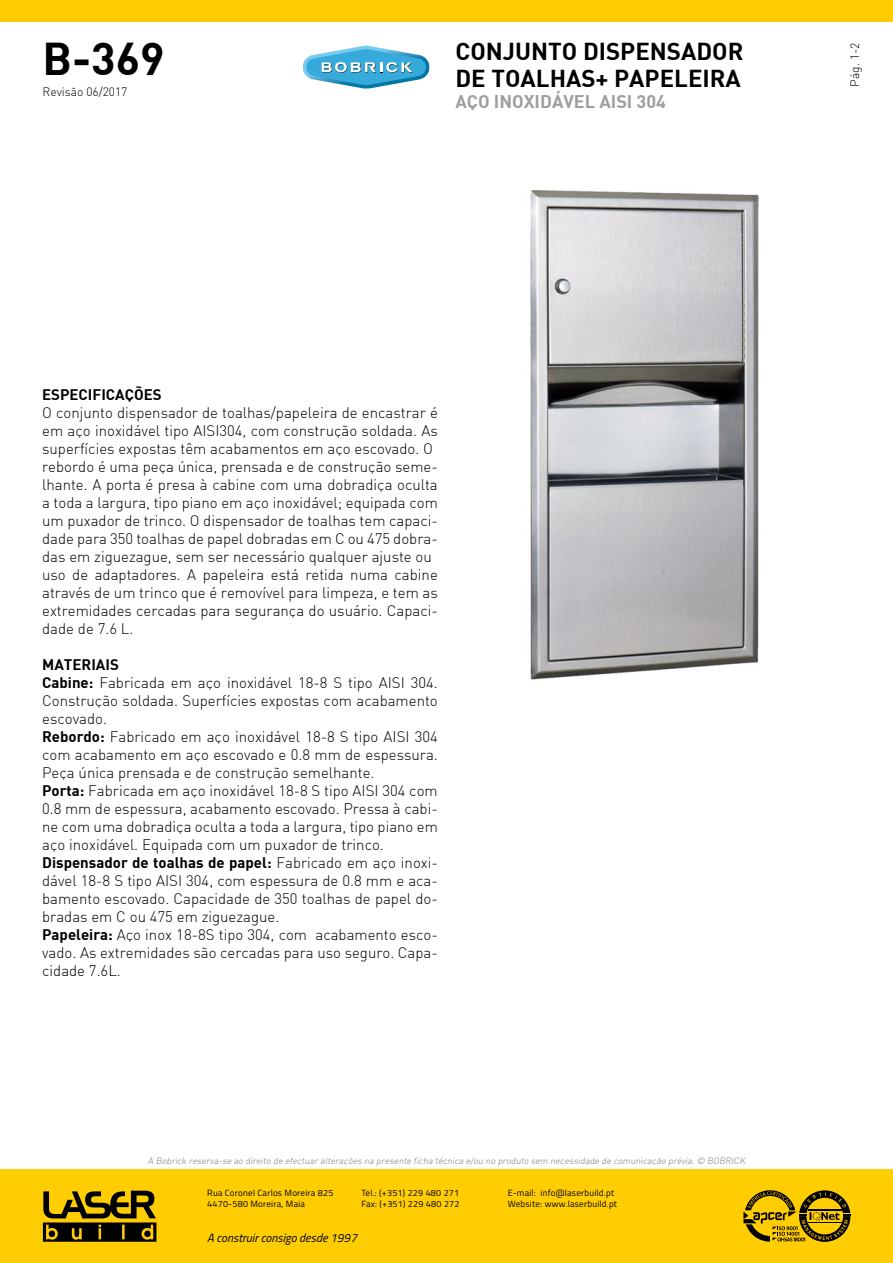
<style>
.page{position:relative;width:893px;height:1263px;background:#fff}
.page>*{position:absolute;margin:0;border:0;box-sizing:border-box;transform-origin:0 0}
.t1{font:700 45px "DI Nbek";color:#000}
.t2{font:700 24px/27px "DI Nbek";color:#000}
.t3{font:700 18px "DI Nbek";color:#9d9d9c}
.t4{font:300 15px/18px "DI Nbek";color:#000}
.t5{font:700 15px "DI Nbek";color:#000}
.t6{font:italic 12px "Titillium";color:#000}
.t7{font:300 12px "DI Nbek";color:#000}
.t8{font:9px/10.8px "Titillium";letter-spacing:.025em;color:#000}
.t9{font:italic 300 9px "DI Nbek";color:#7c7b7b}
.s1{font-weight:700}
</style>
<div class="page">
<div style="left:0;top:0;width:893px;height:21px;background:#ffcd02"></div>
<div style="left:1px;top:1169px;width:892px;height:94px;background:#ffcd02"></div>
<svg style="left:43px;top:1191px;width:113px;height:51px"></svg>
<svg style="left:743px;top:1190px;width:107px;height:52px"></svg>
<svg style="left:303px;top:46px;width:126px;height:43px"></svg>
<img style="left:530px;top:190px;width:229px;height:490px">
<h1 class="t1" style="left:43px;top:29px;width:124px">B-369</h1>
<p class="t7" style="left:847px;top:87px;width:46px;rotate:-90deg">Pág. 1-2</p>
<p class="t7" style="left:43px;top:84px;width:86px">Revisão 06/2017</p>
<h2 class="t2" style="left:455px;top:37px;width:289px">CONJUNTO DISPENSADOR<br>DE TOALHAS+ PAPELEIRA</h2>
<p class="t3" style="left:455px;top:90px;width:212px">AÇO INOXIDÁVEL AISI 304</p>
<p class="t5" style="left:42px;top:385px;width:121px">ESPECIFICAÇÕES</p>
<p class="t4" style="left:42px;top:403px;width:397px">O conjunto dispensador de toalhas/papeleira de encastrar é em aço inoxidável tipo AISI304, com construção soldada. As superfícies expostas têm acabamentos em aço escovado. O rebordo é uma peça única, prensada e de construção seme&shy;lhante. A porta é presa à cabine com uma dobradiça oculta a toda a largura, tipo piano em aço inoxidável; equipada com um puxador de trinco. O dispensador de toalhas tem capaci&shy;dade para 350 toalhas de papel dobradas em C ou 475 dobra&shy;das em ziguezague, sem ser necessário qualquer ajuste ou uso de adaptadores. A papeleira está retida numa cabine através de um trinco que é removível para limpeza, e tem as extremidades cercadas para segurança do usuário. Capaci&shy;dade de 7.6 L.</p>
<p class="t4" style="left:42px;top:655px;width:397px"><span class="s1">MATERIAIS<br>Cabine:</span> Fabricada em aço inoxidável 18-8 S tipo AISI 304.<br>Construção soldada. Superfícies expostas com acabamento escovado.<br><span class="s1">Rebordo:</span> Fabricado em aço inoxidável 18-8 S tipo AISI 304 com acabamento em aço escovado e 0.8 mm de espessura.<br>Peça única prensada e de construção semelhante.<br><span class="s1">Porta:</span> Fabricada em aço inoxidável 18-8 S tipo AISI 304 com 0.8 mm de espessura, acabamento escovado. Pressa à cabi&shy;ne com uma dobradiça oculta a toda a largura, tipo piano em aço inoxidável. Equipada com um puxador de trinco.<br><span class="s1">Dispensador de toalhas de papel:</span> Fabricado em aço inoxi&shy;dável 18-8 S tipo AISI 304, com espessura de 0.8 mm e aca&shy;bamento escovado. Capacidade de 350 toalhas de papel do&shy;bradas em C ou 475 em ziguezague.<br><span class="s1">Papeleira:</span> Aço inox 18-8S tipo 304, com acabamento esco&shy;vado. As extremidades são cercadas para uso seguro. Capa&shy;cidade 7.6L.</p>
<p class="t9" style="left:148px;top:1155px;width:601px">A Bobrick reserva-se ao direito de efectuar alterações na presente ficha técnica e/ou no produto sem necessidade de comunicação prévia.© BOBRICK</p>
<p class="t8" style="left:207px;top:1187px;width:128px">Rua Coronel Carlos Moreira 825<br>4470-580 Moreira, Maia</p>
<p class="t8" style="left:361px;top:1187px;width:100px">Tel.: (+351) 229 480 271<br>Fax: (+351) 229 480 272</p>
<p class="t8" style="left:508px;top:1187px;width:111px">E-mail: info@laserbuild.pt<br>Website: www.laserbuild.pt</p>
<p class="t6" style="left:207px;top:1229px;width:151px">A construir consigo desde 1997</p>
</div>
